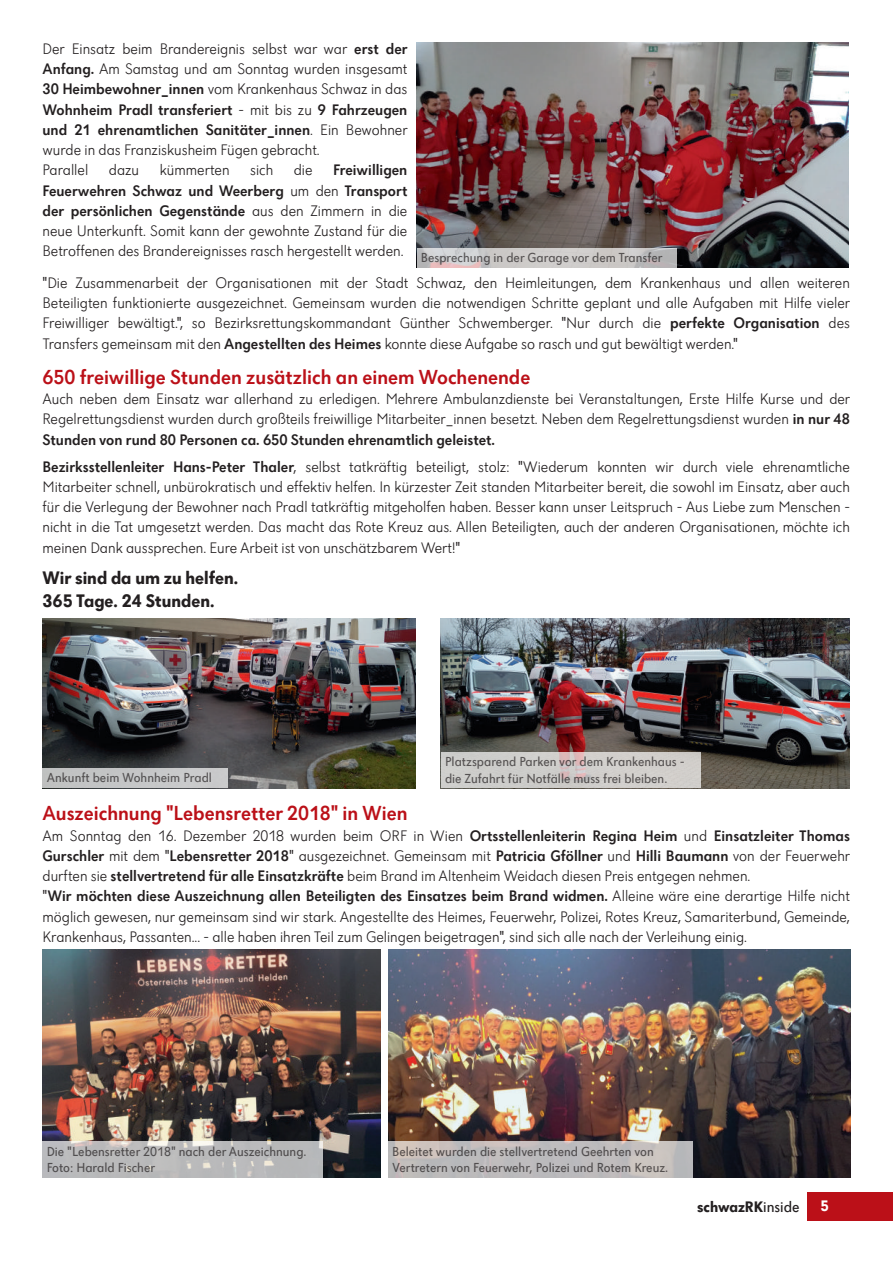
<style>
.page{position:relative;width:893px;height:1263px;background:#fff}
.page>*{position:absolute;margin:0;border:0;box-sizing:border-box;transform-origin:0 0}
.t1{font:500 21px "Dunant";color:#bb1018}
.t2{font:700 18.75px/23.2px "Dunant";color:#231f20}
.t3{font:300 15.75px/20.2px "Dunant";color:#231f20;text-align:justify}
.t4{font:700 15.75px "Dunant";color:#231f20}
.t5{font:700 15.75px "Dunant";color:#fff}
.t6{font:13.5px/16.5px "Dunant";color:rgb(35 31 32/.7)}
.s1{font-weight:500}
.s2{font-weight:400}
</style>
<div class="page">
<div style="left:807px;top:1192px;width:86px;height:28px;background:#bb1018"></div>
<img style="left:417px;top:43px;width:432px;height:225px">
<img style="left:43px;top:618px;width:372px;height:170px">
<img style="left:441px;top:618px;width:409px;height:170px">
<div style="left:417px;top:248px;width:259px;height:20px;background:#fff;opacity:.7"></div>
<div style="left:43px;top:768px;width:185px;height:20px;background:#c5c6c7"></div>
<div style="left:441px;top:752px;width:259px;height:36px;background:#cfcecb"></div>
<img style="left:43px;top:949px;width:337px;height:229px">
<img style="left:388px;top:949px;width:462px;height:229px">
<div style="left:43px;top:1142px;width:280px;height:36px;background:#b9b9bb"></div>
<div style="left:388px;top:1142px;width:305px;height:36px;background:#fff;opacity:.7"></div>
<p class="t3" style="left:43px;top:40px;width:367px;text-align:left">Der Einsatz beim Brandereignis selbst war war <span class="s1">erst der Anfang.</span> Am Samstag und am Sonntag wurden insgesamt <span class="s1">30 Heimbewohner_innen</span> vom Krankenhaus Schwaz in das <span class="s1">Wohnheim Pradl transferiert</span> - mit bis zu <span class="s1">9 Fahrzeugen und 21 ehrenamtlichen Sanitäter_innen</span>. Ein Bewohner wurde in das Franziskusheim Fügen gebracht.<br>Parallel</p>
<p class="t3" style="left:43px;top:161px;width:366px;text-indent:291px"><span class="s1">Freiwilligen Feuerwehren Schwaz und Weerberg</span> um den <span class="s1">Transport der persönlichen Gegenstände</span> aus den Zimmern in die neue Unterkunft. Somit kann der gewohnte Zustand für die Betroffenen des Brandereignisses rasch hergestellt werden.</p>
<p class="t3" style="left:43px;top:274px;width:809px">"Die Zusammenarbeit der Organisationen mit der Stadt Schwaz, den Heimleitungen, dem Krankenhaus und allen weiteren Beteiligten funktionierte ausgezeichnet. Gemeinsam wurden die notwendigen Schritte geplant und alle Aufgaben mit Hilfe vieler Freiwilliger bewältigt.", so Bezirksrettungskommandant Günther Schwemberger. "Nur durch die <span class="s1">perfekte Organisation</span> des Transfers gemeinsam mit den <span class="s1">Angestellten des Heimes</span> konnte diese Aufgabe so rasch und gut bewältigt werden."</p>
<h1 class="t1" style="left:43px;top:368px;width:489px">650 freiwillige Stunden zusätzlich an einem Wochenende</h1>
<p class="t3" style="left:43px;top:390px;width:809px">Auch neben dem Einsatz war allerhand zu erledigen. Mehrere Ambulanzdienste bei Veranstaltungen, Erste Hilfe Kurse und der Regelrettungsdienst wurden durch großteils freiwillige Mitarbeiter_innen besetzt. Neben dem Regelrettungsdienst wurden <span class="s1">in nur 48<br>Stunden von rund 80 Personen ca. 650 Stunden ehrenamtlich geleistet.</span></p>
<p class="t3" style="left:43px;top:457px;width:809px"><span class="s1">Bezirksstellenleiter Hans-Peter Thaler</span>, selbst tatkräftig beteiligt, stolz: "Wiederum konnten wir durch viele ehrenamtliche Mitarbeiter schnell, unbürokratisch und effektiv helfen. In kürzester Zeit standen Mitarbeiter bereit, die sowohl im Einsatz, aber auch für die Verlegung der Bewohner nach Pradl tatkräftig mitgeholfen haben. Besser kann unser Leitspruch - Aus Liebe zum Menschen - nicht in die Tat umgesetzt werden. Das macht das Rote Kreuz aus. Allen Beteiligten, auch der anderen Organisationen, möchte ich meinen Dank aussprechen. Eure Arbeit ist von unschätzbarem Wert!"</p>
<p class="t2" style="left:43px;top:568px;width:197px">Wir sind da um zu helfen.<br>365 Tage. 24 Stunden.</p>
<p class="t3" style="left:109px;top:161px;width:32px">dazu</p>
<p class="t3" style="left:160px;top:161px;width:71px">kümmerten</p>
<p class="t3" style="left:250px;top:161px;width:25px">sich</p>
<p class="t3" style="left:294px;top:161px;width:20px">die</p>
<p class="t6" style="left:421px;top:250px;width:243px">Besprechung in der Garage vor dem Transfer</p>
<p class="t6" style="left:47px;top:771px;width:167px">Ankunft beim Wohnheim Pradl</p>
<p class="t6" style="left:445px;top:755px;width:241px">Platzsparend Parken vor dem Krankenhaus - die Zufahrt für Notfälle muss frei bleiben.</p>
<h1 class="t1" style="left:43px;top:805px;width:367px">Auszeichnung "Lebensretter 2018" in Wien</h1>
<p class="t3" style="left:43px;top:827px;width:809px;text-align:left">Am Sonntag den 16. Dezember 2018 wurden beim ORF in Wien <span class="s1">Ortsstellenleiterin Regina Heim</span> und <span class="s1">Einsatzleiter Thomas Gurschler</span> mit dem "<span class="s1">Lebensretter 2018</span>" ausgezeichnet. Gemeinsam mit <span class="s1">Patricia Gföllner</span> und <span class="s1">Hilli Baumann</span> von der Feuerwehr durften sie <span class="s1">stellvertretend für alle Einsatzkräfte</span> beim Brand im Altenheim Weidach diesen Preis entgegen nehmen.<br>"<span class="s1">Wir möchten diese Auszeichnung allen Beteiligten des Einsatzes beim Brand widmen.</span> Alleine wäre eine derartige Hilfe nicht möglich gewesen, nur gemeinsam sind wir stark. Angestellte des Heimes, Feuerwehr, Polizei, Rotes Kreuz, Samariterbund, Gemeinde, Krankenhaus, Passanten... - alle haben ihren Teil zum Gelingen beigetragen", sind sich alle nach der Verleihung einig.</p>
<p class="t6" style="left:47px;top:1144px;width:261px">Die "Lebensretter 2018" nach der Auszeichnung.<br>Foto: Harald Fischer</p>
<p class="t6" style="left:392px;top:1144px;width:277px">Beleitet wurden die stellvertretend Geehrten von<br>Vertretern von Feuerwehr, Polizei und Rotem Kreuz.</p>
<p class="t4" style="left:697px;top:1200px;width:104px">schwazRK<span class="s2">inside</span></p>
<p class="t5" style="left:820px;top:1200px;width:10px">5</p>
</div>
